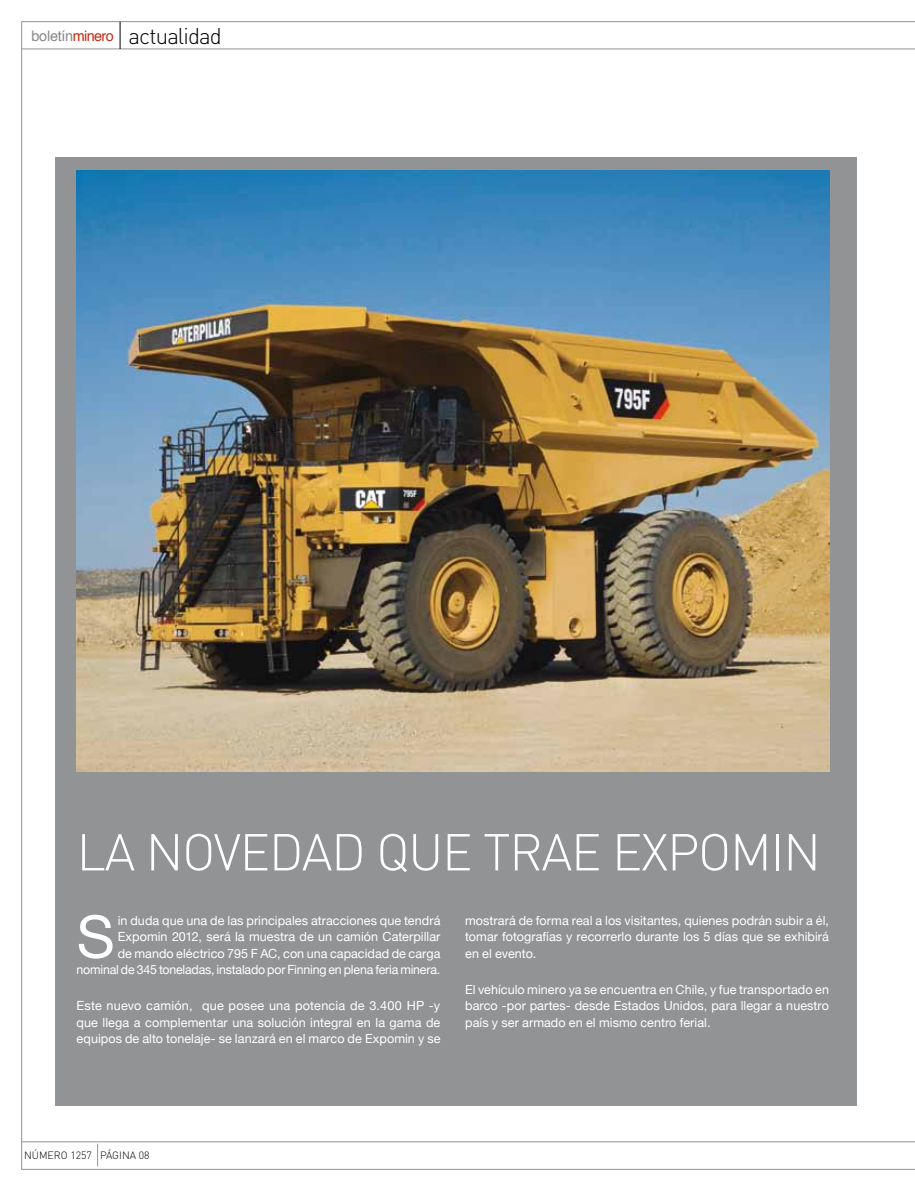
<style>
.page{position:relative;width:915px;height:1191px;background:#fff}
.page>*{position:absolute;margin:0;border:0;box-sizing:border-box;transform-origin:0 0}
.t1{font:58.8px "Helvetica Neue";color:#fff}
.t2{font:300 51px "DIN";letter-spacing:-.025em;color:#fff}
.t3{font:300 22.5px "DIN";letter-spacing:-.045em;color:#000}
.t4{font:12.6px/16.5px "Helvetica Neue";letter-spacing:.005em;color:#fff;text-align:justify}
.t5{font:300 10.5px "DIN";color:#000}
.s1{font-family:"Helvetica";font-weight:400;font-size:14.4px;color:#87888a}
.s2{font-family:"Helvetica";font-weight:400;font-size:14.4px;color:#c22c16}
</style>
<div class="page">
<hr style="left:22px;top:1141px;width:892px;height:1px;background:#929395">
<hr style="left:22px;top:49px;width:892px;height:1px;background:#929395">
<svg style="left:97px;top:1143px;width:1px;height:23px"></svg>
<svg style="left:120px;top:22px;width:1px;height:27px"></svg>
<div style="left:55px;top:157px;width:801px;height:949px;background:#929395"></div>
<img style="left:77px;top:170px;width:752px;height:602px">
<h3 class="t3" style="left:31px;top:22px;width:192px"><span class="s1">boletín</span><span class="s2">minero</span> ACTUALIDAD</h3>
<h2 class="t2" style="left:77px;top:820px;width:745px">LA NOVEDAD QUE TRAE EXPOMIN</h2>
<h1 class="t1" style="left:77px;top:901px;width:40px">S</h1>
<p class="t4" style="left:77px;top:911px;width:365px;text-align:right">in duda que una de las principales atracciones que tendrá Expomin 2012, será la muestra de un camión Caterpillar<br>de mando eléctrico 795 F AC, con una capacidad de carga nominal de 345 toneladas, instalado por Finning en plena feria minera.</p>
<p class="t4" style="left:77px;top:997px;width:365px">Este nuevo camión, que posee una potencia de 3.400 HP -y que llega a complementar una solución integral en la gama de equipos de alto tonelaje- se lanzará en el marco de Expomin y se</p>
<p class="t4" style="left:465px;top:911px;width:365px">mostrará de forma real a los visitantes, quienes podrán subir a él, tomar fotografías y recorrerlo durante los 5 días que se exhibirá en el evento.</p>
<p class="t4" style="left:465px;top:981px;width:365px">El vehículo minero ya se encuentra en Chile, y fue transportado en barco -por partes- desde Estados Unidos, para llegar a nuestro país y ser armado en el mismo centro ferial.</p>
<p class="t5" style="left:24px;top:1148px;width:23px">NÚMERO</p>
<p class="t5" style="left:70px;top:1148px;width:49px">1257 PÁGINA</p>
<p class="t5" style="left:139px;top:1148px;width:12px">08</p>
</div>
